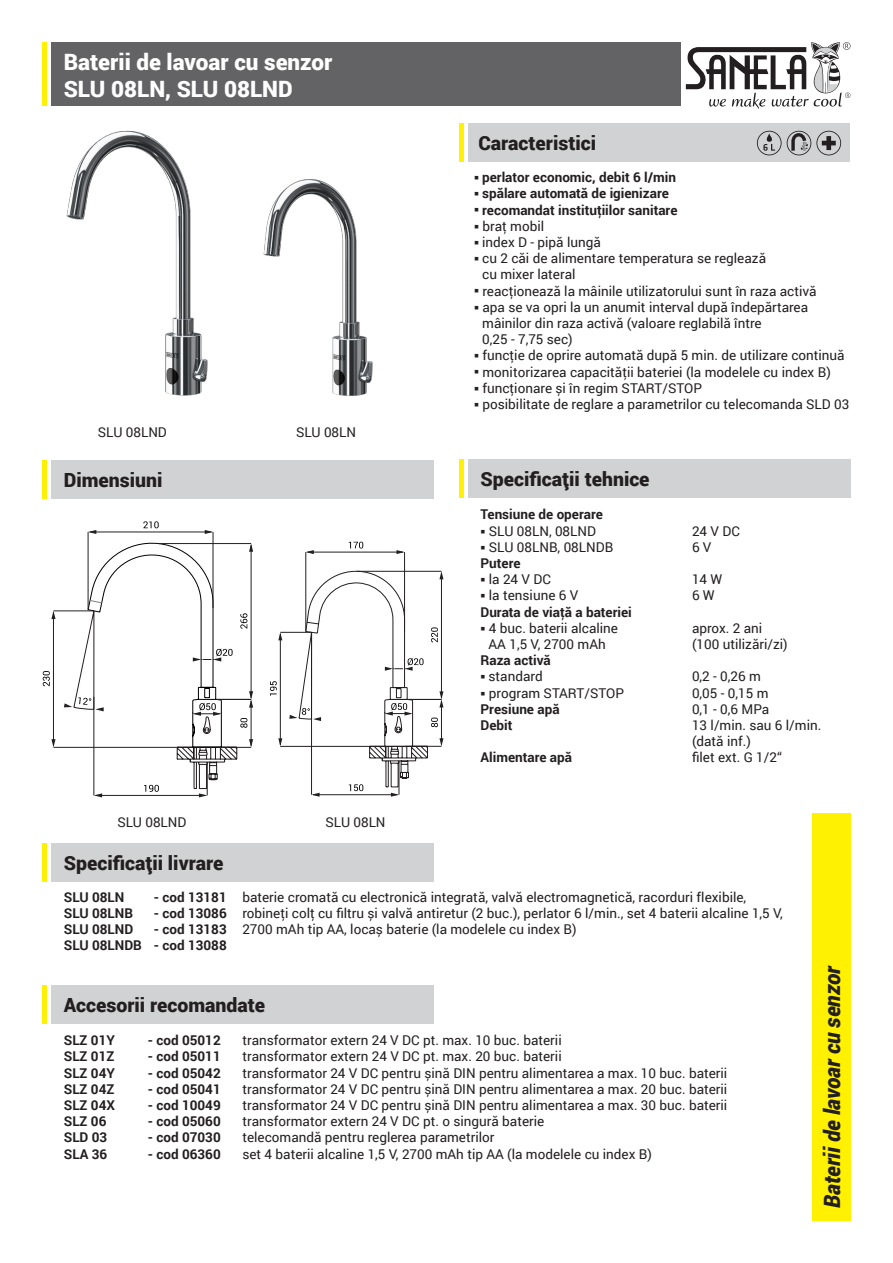
<style>
.page{position:relative;width:893px;height:1263px;background:#fff}
.page>*{position:absolute;margin:0;border:0;box-sizing:border-box;transform-origin:0 0}
.t1{font:900 22.5px "Roboto";color:#fff}
.t2{font:italic 900 22.5px "Roboto";letter-spacing:-.005em;color:#231f20;scale:.95 1}
.t3{font:900 19.5px "Roboto";color:#231f20}
.t4{font:13.5px/16.2px "Roboto";color:#231f20}
.t5{font:700 13.5px "Roboto";color:#231f20}
.s1{font-weight:700}
</style>
<div class="page">
<div style="left:51px;top:43px;width:629px;height:63px;background:#636366"></div>
<div style="left:468px;top:123px;width:381px;height:39px;background:#d1d2d4"></div>
<div style="left:51px;top:460px;width:383px;height:39px;background:#d1d2d4"></div>
<div style="left:812px;top:813px;width:38px;height:407px;background:#fff101"></div>
<hr style="left:43px;top:43px;width:4px;height:63px;background:#fff101">
<hr style="left:43px;top:460px;width:4px;height:39px;background:#fff101">
<div style="left:468px;top:459px;width:382px;height:39px;background:#d1d2d4"></div>
<hr style="left:459px;top:459px;width:4px;height:39px;background:#fff101">
<hr style="left:459px;top:123px;width:4px;height:39px;background:#fff101">
<div style="left:51px;top:985px;width:383px;height:39px;background:#d1d2d4"></div>
<hr style="left:43px;top:985px;width:4px;height:39px;background:#fff101">
<div style="left:51px;top:843px;width:383px;height:38px;background:#d1d2d4"></div>
<hr style="left:43px;top:843px;width:4px;height:38px;background:#fff101">
<hr style="left:53px;top:747px;width:126px;height:1px;background:#231f20">
<hr style="left:53px;top:611px;width:41px;height:1px;background:#231f20">
<hr style="left:53px;top:612px;width:1px;height:134px;background:#231f20">
<svg style="left:51px;top:611px;width:5px;height:8px"></svg>
<svg style="left:51px;top:739px;width:5px;height:8px"></svg>
<svg style="left:43px;top:671px;width:7px;height:15px"></svg>
<svg style="left:64px;top:521px;width:189px;height:276px"></svg>
<hr style="left:404px;top:552px;width:1px;height:79px;background:#231f20">
<hr style="left:306px;top:552px;width:1px;height:79px;background:#231f20">
<hr style="left:307px;top:552px;width:96px;height:1px;background:#231f20">
<svg style="left:306px;top:550px;width:8px;height:4px"></svg>
<svg style="left:396px;top:550px;width:9px;height:4px"></svg>
<svg style="left:349px;top:542px;width:14px;height:6px"></svg>
<hr style="left:280px;top:746px;width:90px;height:1px;background:#231f20">
<hr style="left:280px;top:632px;width:32px;height:1px;background:#231f20">
<hr style="left:280px;top:634px;width:1px;height:111px;background:#231f20">
<svg style="left:278px;top:632px;width:4px;height:8px"></svg>
<svg style="left:278px;top:738px;width:4px;height:8px"></svg>
<svg style="left:270px;top:681px;width:7px;height:15px"></svg>
<svg style="left:289px;top:569px;width:154px;height:228px"></svg>
<img style="left:66px;top:130px;width:115px;height:266px">
<img style="left:181px;top:172px;width:192px;height:224px">
<svg style="left:686px;top:42px;width:164px;height:67px"></svg>
<svg style="left:757px;top:131px;width:84px;height:24px"></svg>
<p class="t1" style="left:64px;top:46px;width:270px">Baterii de lavoar cu senzor</p>
<p class="t1" style="left:64px;top:73px;width:231px">SLU 08LN, SLU 08LND</p>
<p class="t4" style="left:98px;top:424px;width:71px">SLU 08LND</p>
<p class="t4" style="left:296px;top:424px;width:62px">SLU 08LN</p>
<p class="t3" style="left:64px;top:467px;width:100px">Dimensiuni</p>
<p class="t4" style="left:117px;top:814px;width:71px">SLU 08LND</p>
<p class="t4" style="left:325px;top:814px;width:62px">SLU 08LN</p>
<p class="t3" style="left:478px;top:129px;width:119px">Caracteristici</p>
<p class="t5" style="left:474px;top:168px;width:204px">○ perlator economic, debit 6 l/min</p>
<p class="t5" style="left:474px;top:184px;width:196px">○ spălare automată de igienizare</p>
<p class="t5" style="left:474px;top:200px;width:205px">○ recomandat instituţiilor sanitare</p>
<p class="t4" style="left:474px;top:217px;width:72px">○ braţ mobil</p>
<p class="t4" style="left:474px;top:233px;width:128px">○ index D - pipă lungă</p>
<p class="t4" style="left:474px;top:250px;width:293px">○ cu 2 căi de alimentare temperatura se reglează</p>
<p class="t4" style="left:482px;top:266px;width:95px">cu mixer lateral</p>
<p class="t4" style="left:474px;top:282px;width:344px">○ reacţionează la mâinile utilizatorului sunt în raza activă</p>
<p class="t4" style="left:474px;top:298px;width:336px">○ apa se va opri la un anumit interval după îndepărtarea</p>
<p class="t4" style="left:482px;top:314px;width:281px">mâinilor din raza activă (valoare reglabilă între</p>
<p class="t4" style="left:482px;top:331px;width:92px">0,25 - 7,75 sec)</p>
<p class="t4" style="left:474px;top:347px;width:372px">○ funcţie de oprire automată după 5 min. de utilizare continuă</p>
<p class="t4" style="left:474px;top:363px;width:358px">○ monitorizarea capacităţii bateriei (la modelele cu index B)</p>
<p class="t4" style="left:474px;top:379px;width:229px">○ funcţionare și în regim START/STOP</p>
<p class="t4" style="left:474px;top:395px;width:377px">○ posibilitate de reglare a parametrilor cu telecomanda SLD 03</p>
<p class="t3" style="left:480px;top:465px;width:171px">Specificații tehnice</p>
<p class="t5" style="left:480px;top:505px;width:124px">Tensiune de operare</p>
<p class="t4" style="left:480px;top:522px;width:117px">○ SLU 08LN, 08LND</p>
<p class="t4" style="left:692px;top:522px;width:49px">24 V DC</p>
<p class="t4" style="left:480px;top:538px;width:134px">○ SLU 08LNB, 08LNDB</p>
<p class="t4" style="left:692px;top:538px;width:21px">6 V</p>
<p class="t5" style="left:480px;top:554px;width:42px">Putere</p>
<p class="t4" style="left:480px;top:571px;width:72px">○ la 24 V DC</p>
<p class="t4" style="left:692px;top:571px;width:32px">14 W</p>
<p class="t4" style="left:480px;top:587px;width:99px">○ la tensiune 6 V</p>
<p class="t4" style="left:692px;top:587px;width:24px">6 W</p>
<p class="t5" style="left:480px;top:602px;width:153px">Durata de viaţă a bateriei</p>
<p class="t4" style="left:480px;top:619px;width:139px">○ 4 buc. baterii alcaline</p>
<p class="t4" style="left:692px;top:619px;width:72px">aprox. 2 ani</p>
<p class="t4" style="left:489px;top:636px;width:119px">AA 1,5 V, 2700 mAh</p>
<p class="t4" style="left:692px;top:636px;width:97px">(100 utilizări/zi)</p>
<p class="t5" style="left:480px;top:651px;width:72px">Raza activă</p>
<p class="t4" style="left:480px;top:668px;width:64px">○ standard</p>
<p class="t4" style="left:692px;top:668px;width:70px">0,2 - 0,26 m</p>
<p class="t4" style="left:480px;top:684px;width:145px">○ program START/STOP</p>
<p class="t4" style="left:692px;top:684px;width:78px">0,05 - 0,15 m</p>
<p class="t5" style="left:480px;top:699px;width:81px">Presiune apă</p>
<p class="t4" style="left:692px;top:700px;width:79px">0,1 - 0,6 MPa</p>
<p class="t5" style="left:480px;top:716px;width:33px">Debit</p>
<p class="t4" style="left:692px;top:717px;width:131px">13 l/min. sau 6 l/min. (dată inf.)</p>
<p class="t5" style="left:480px;top:748px;width:93px">Alimentare apă</p>
<p class="t4" style="left:692px;top:749px;width:91px">filet ext. G 1/2“</p>
<p class="t3" style="left:64px;top:849px;width:161px">Specificații livrare</p>
<p class="t5" style="left:64px;top:887px;width:62px">SLU 08LN</p>
<p class="t4" style="left:154px;top:888px;width:594px"><span class="s1">- cod 13181</span> baterie cromată cu electronică integrată, valvă electromagnetică, racorduri flexibile,</p>
<p class="t5" style="left:64px;top:903px;width:71px">SLU 08LNB</p>
<p class="t4" style="left:154px;top:904px;width:631px"><span class="s1">- cod 13086</span> robineţi colţ cu filtru și valvă antiretur (2 buc.), perlator 6 l/min., set 4 baterii alcaline 1,5 V,</p>
<p class="t5" style="left:64px;top:920px;width:71px">SLU 08LND</p>
<p class="t4" style="left:154px;top:921px;width:424px"><span class="s1">- cod 13183</span> 2700 mAh tip AA, locaș baterie (la modelele cu index B)</p>
<p class="t5" style="left:64px;top:936px;width:164px">SLU 08LNDB - cod 13088</p>
<p class="t3" style="left:64px;top:991px;width:203px">Accesorii recomandate</p>
<p class="t5" style="left:64px;top:1031px;width:53px">SLZ 01Y</p>
<p class="t5" style="left:148px;top:1031px;width:74px">- cod 05012</p>
<p class="t4" style="left:242px;top:1032px;width:321px">transformator extern 24 V DC pt. max. 10 buc. baterii</p>
<p class="t5" style="left:64px;top:1047px;width:52px">SLZ 01Z</p>
<p class="t5" style="left:148px;top:1047px;width:74px">- cod 05011</p>
<p class="t4" style="left:242px;top:1048px;width:321px">transformator extern 24 V DC pt. max. 20 buc. baterii</p>
<p class="t5" style="left:64px;top:1063px;width:53px">SLZ 04Y</p>
<p class="t5" style="left:148px;top:1063px;width:74px">- cod 05042</p>
<p class="t4" style="left:242px;top:1064px;width:486px">transformator 24 V DC pentru șină DIN pentru alimentarea a max. 10 buc. baterii</p>
<p class="t5" style="left:64px;top:1079px;width:52px">SLZ 04Z</p>
<p class="t5" style="left:148px;top:1079px;width:74px">- cod 05041</p>
<p class="t4" style="left:242px;top:1080px;width:486px">transformator 24 V DC pentru șină DIN pentru alimentarea a max. 20 buc. baterii</p>
<p class="t5" style="left:64px;top:1096px;width:53px">SLZ 04X</p>
<p class="t5" style="left:148px;top:1096px;width:74px">- cod 10049</p>
<p class="t4" style="left:242px;top:1096px;width:486px">transformator 24 V DC pentru șină DIN pentru alimentarea a max. 30 buc. baterii</p>
<p class="t5" style="left:64px;top:1112px;width:44px">SLZ 06</p>
<p class="t5" style="left:148px;top:1112px;width:74px">- cod 05060</p>
<p class="t4" style="left:242px;top:1113px;width:303px">transformator extern 24 V DC pt. o singură baterie</p>
<p class="t5" style="left:64px;top:1128px;width:45px">SLD 03</p>
<p class="t5" style="left:148px;top:1128px;width:74px">- cod 07030</p>
<p class="t4" style="left:242px;top:1129px;width:254px">telecomandă pentru reglerea parametrilor</p>
<p class="t5" style="left:64px;top:1144px;width:45px">SLA 36</p>
<p class="t5" style="left:148px;top:1144px;width:74px">- cod 06360</p>
<p class="t4" style="left:242px;top:1145px;width:411px">set 4 baterii alcaline 1,5 V, 2700 mAh tip AA (la modelele cu index B)</p>
<p class="t2" style="left:816px;top:1208px;width:257px;rotate:-90deg">Baterii de lavoar cu senzor</p>
</div>
